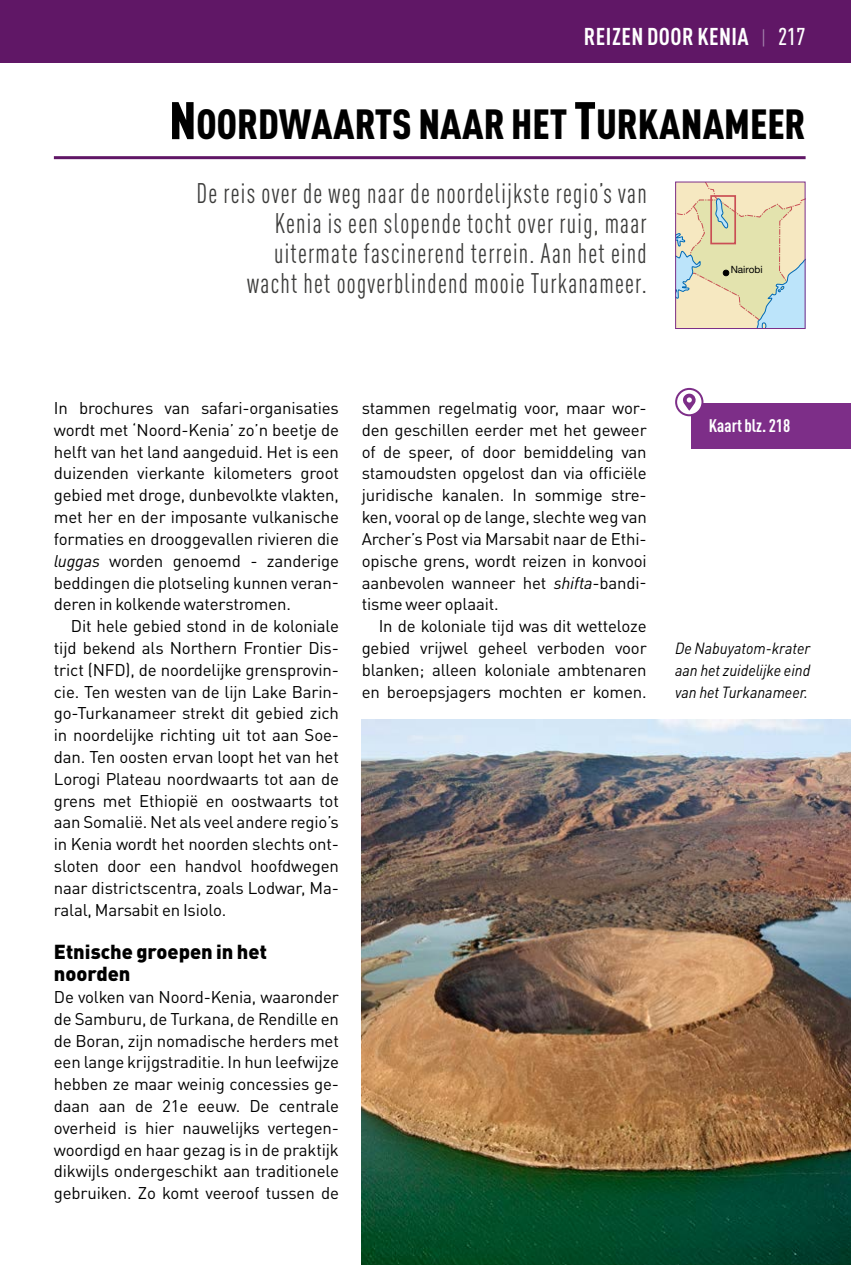
<style>
.page{position:relative;width:851px;height:1265px;background:#fff}
.page>*{position:absolute;margin:0;border:0;box-sizing:border-box;transform-origin:0 0}
.t1{font:41.6px "DIN Pro Condensed Black SC800";color:#000}
.t2{font:condensed 28px/30px "DIN Pro";letter-spacing:.05em;color:#3c3c3b;text-align:right;scale:.9 1}
.t3{font:700 condensed 24px "DIN Pro";letter-spacing:.02em;color:#fff}
.t4{font:900 20px/21.8px "DIN Pro";color:#000}
.t5{font:700 condensed 18px "DIN Pro";color:#fff}
.t6{font:16.8px/21.8px "DIN Pro";letter-spacing:-.01em;color:#000;text-align:justify}
.t7{font:italic 16px/21.8px "DIN Pro";color:#000;text-align:justify;scale:.92 1}
.t8{font:10px "Helvetica Neue LT Pro";color:#000}
.s1{font-weight:400;font-size:20px;color:#a381ac}
.s2{font-weight:500}
.s3{font-size:52px}
.s4{font-style:italic}
</style>
<div class="page">
<div style="left:691px;top:403px;width:159px;height:45px;background:#7d2e88"></div>
<hr style="left:54px;top:156px;width:751px;height:3px;background:#601766">
<div style="left:0;top:0;width:850px;height:62px;background:#601766"></div>
<svg style="left:676px;top:389px;width:26px;height:26px"></svg>
<div style="left:675px;top:388px;width:28px;height:28px;border:2px solid #7d2e88;border-radius:50%"></div>
<svg style="left:682px;top:393px;width:15px;height:17px"></svg>
<svg style="left:677px;top:183px;width:126px;height:144px;background:#e1debc"></svg>
<div style="left:675px;top:181px;width:130px;height:148px;border:1px solid #7d2e88"></div>
<img style="left:361px;top:719px;width:489px;height:545px">
<h3 class="t3" style="left:584px;top:19px;width:223px">REIZEN DOOR KENIA <span class="s1">|</span> <span class="s2">217</span></h3>
<h3 class="t3" style="left:683px;top:19px;width:67px">PLACES</h3>
<h1 class="t1" style="left:169px;top:92px;width:637px"><span class="s3">N</span>OORDWAARTS NAAR HET <span class="s3">T</span>URKANAMEER</h1>
<h2 class="t2" style="left:196px;top:176px;width:501px">De reis over de weg naar de noordelijkste regio’s van Kenia is een slopende tocht over ruig, maar uitermate fascinerend terrein. Aan het eind<br>wacht het oogverblindend mooie Turkanameer.</h2>
<p class="t8" style="left:730px;top:264px;width:34px">Nairobi</p>
<p class="t6" style="left:54px;top:395px;width:286px">In brochures van safari-organisaties wordt met ‘Noord-Kenia’ zo’n beetje de helft van het land aangeduid. Het is een duizenden vierkante kilometers groot gebied met droge, dunbevolkte vlakten, met her en der imposante vulkanische formaties en drooggevallen rivieren die <span class="s4">luggas</span> worden genoemd - zanderige beddingen die plotseling kunnen veran&shy;deren in kolkende waterstromen.</p>
<p class="t6" style="left:54px;top:613px;width:286px;text-indent:17px">Dit hele gebied stond in de koloniale tijd bekend als Northern Frontier Dis&shy;trict (NFD), de noordelijke grensprovin&shy;cie. Ten westen van de lijn Lake Barin&shy;go-Turkanameer strekt dit gebied zich in noordelijke richting uit tot aan Soe&shy;dan. Ten oosten ervan loopt het van het Lorogi Plateau noordwaarts tot aan de grens met Ethiopië en oostwaarts tot aan Somalië. Net als veel andere regio’s in Kenia wordt het noorden slechts ont&shy;sloten door een handvol hoofdwegen naar districtscentra, zoals Lodwar, Ma&shy;ralal, Marsabit en Isiolo.</p>
<p class="t4" style="left:54px;top:938px;width:214px">Etnische groepen in het noorden</p>
<p class="t6" style="left:54px;top:984px;width:286px">De volken van Noord-Kenia, waaronder de Samburu, de Turkana, de Rendille en de Boran, zijn nomadische herders met een lange krijgstraditie. In hun leefwijze hebben ze maar weinig concessies ge&shy;daan aan de 21e eeuw. De centrale overheid is hier nauwelijks vertegen&shy;woordigd en haar gezag is in de praktijk dikwijls ondergeschikt aan traditionele gebruiken. Zo komt veeroof tussen de</p>
<p class="t6" style="left:361px;top:395px;width:286px;text-align:left">stammen regelmatig voor, maar wor&shy;den geschillen eerder met het geweer of de speer, of door bemiddeling van stamoudsten opgelost dan via officiële juridische kanalen. In sommige stre&shy;ken, vooral op de lange, slechte weg van Archer’s Post via Marsabit naar de Ethi&shy;opische grens, wordt reizen in konvooi aanbevolen wanneer het <span class="s4">shifta</span>-bandi&shy;tisme weer oplaait.</p>
<p class="t6" style="left:361px;top:613px;width:286px;text-indent:17px">In de koloniale tijd was dit wetteloze gebied vrijwel geheel verboden voor blanken; alleen koloniale ambtenaren en beroepsjagers mochten er komen.</p>
<p class="t5" style="left:708px;top:412px;width:83px">Kaart blz. 218</p>
<p class="t7" style="left:675px;top:635px;width:149px">De Nabuyatom-krater aan het zuidelijke eind van het Turkanameer.</p>
</div>
